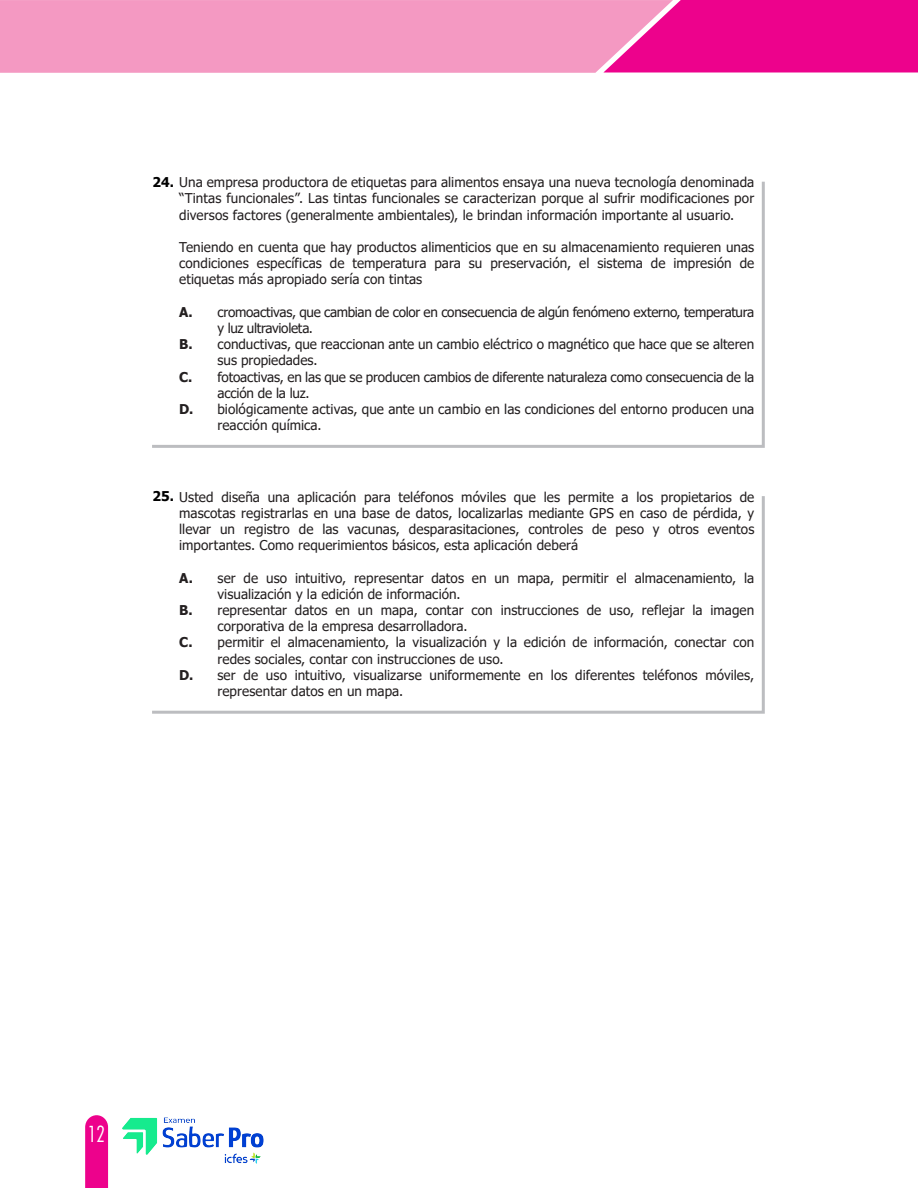
<style>
.page{position:relative;width:918px;height:1188px;background:#fff}
.page>*{position:absolute;margin:0;border:0;box-sizing:border-box;transform-origin:0 0}
.t1{font:300 condensed 22.5px "Futura BT";color:#fff}
.SUBTITULO{font:13.5px/16.2px "Tahoma";letter-spacing:.005em;color:#231f20;text-align:justify}
.SUBTITULO-2{font:13.5px "Tahoma";letter-spacing:-.015em;color:#231f20}
.SUBTITULO-3{font:13.5px "Tahoma";letter-spacing:-.02em;color:#231f20}
.SUBTITULO-4{font:13.5px "Tahoma";letter-spacing:-.025em;color:#231f20}
.s1{font-weight:700;color:#000}
.s2{font-weight:700}
</style>
<div class="page">
<svg style="left:85px;top:1115px;width:23px;height:73px;background:#ed0d91"></svg>
<div style="left:673px;top:0;width:245px;height:73px;background:#ed028c"></div>
<svg style="left:0;top:0;width:673px;height:73px;background:#f394c0"></svg>
<svg style="left:152px;top:181px;width:613px;height:267px"></svg>
<svg style="left:152px;top:496px;width:613px;height:218px"></svg>
<img style="left:123px;top:1117px;width:140px;height:46px">
<p class="SUBTITULO" style="left:152px;top:175px;width:603px"><span class="s1">24.</span> Una empresa productora de etiquetas para alimentos ensaya una nueva tecnología denominada</p>
<p class="SUBTITULO" style="left:179px;top:191px;width:577px">“Tintas funcionales”. Las tintas funcionales se caracterizan porque al sufrir modificaciones por diversos factores (generalmente ambientales), le brindan información importante al usuario.</p>
<p class="SUBTITULO" style="left:179px;top:240px;width:577px">Teniendo en cuenta que hay productos alimenticios que en su almacenamiento requieren unas condiciones específicas de temperatura para su preservación, el sistema de impresión de etiquetas más apropiado sería con tintas</p>
<p class="SUBTITULO-3" style="left:179px;top:303px;width:577px"><span class="s2">A.</span> cromoactivas, que cambian de color en consecuencia de algún fenómeno externo, temperatura</p>
<p class="SUBTITULO-4" style="left:217px;top:319px;width:97px">y luz ultravioleta.</p>
<p class="SUBTITULO" style="left:179px;top:337px;width:577px"><span class="s2">B.</span> conductivas, que reaccionan ante un cambio eléctrico o magnético que hace que se alteren</p>
<p class="SUBTITULO" style="left:217px;top:353px;width:102px">sus propiedades.</p>
<p class="SUBTITULO-2" style="left:179px;top:368px;width:577px"><span class="s2">C.</span> fotoactivas, en las que se producen cambios de diferente naturaleza como consecuencia de la</p>
<p class="SUBTITULO-2" style="left:217px;top:384px;width:93px">acción de la luz.</p>
<p class="SUBTITULO" style="left:179px;top:402px;width:577px"><span class="s2">D.</span> biológicamente activas, que ante un cambio en las condiciones del entorno producen una</p>
<p class="SUBTITULO" style="left:217px;top:418px;width:106px">reacción química.</p>
<p class="SUBTITULO" style="left:179px;top:489px;width:577px;text-indent:-27px"><span class="s1">25.</span> Usted diseña una aplicación para teléfonos móviles que les permite a los propietarios de mascotas registrarlas en una base de datos, localizarlas mediante GPS en caso de pérdida, y llevar un registro de las vacunas, desparasitaciones, controles de peso y otros eventos importantes. Como requerimientos básicos, esta aplicación deberá</p>
<p class="SUBTITULO" style="left:179px;top:570px;width:577px"><span class="s2">A.</span> ser de uso intuitivo, representar datos en un mapa, permitir el almacenamiento, la</p>
<p class="SUBTITULO" style="left:217px;top:587px;width:245px">visualización y la edición de información.</p>
<p class="SUBTITULO" style="left:179px;top:603px;width:577px"><span class="s2">B.</span> representar datos en un mapa, contar con instrucciones de uso, reflejar la imagen</p>
<p class="SUBTITULO" style="left:217px;top:619px;width:252px">corporativa de la empresa desarrolladora.</p>
<p class="SUBTITULO" style="left:179px;top:635px;width:577px"><span class="s2">C.</span> permitir el almacenamiento, la visualización y la edición de información, conectar con</p>
<p class="SUBTITULO" style="left:217px;top:651px;width:288px">redes sociales, contar con instrucciones de uso.</p>
<p class="SUBTITULO" style="left:179px;top:668px;width:577px"><span class="s2">D.</span> ser de uso intuitivo, visualizarse uniformemente en los diferentes teléfonos móviles,</p>
<p class="SUBTITULO" style="left:217px;top:684px;width:187px">representar datos en un mapa.</p>
<h1 class="t1" style="left:88px;top:1120px;width:19px">12</h1>
</div>
